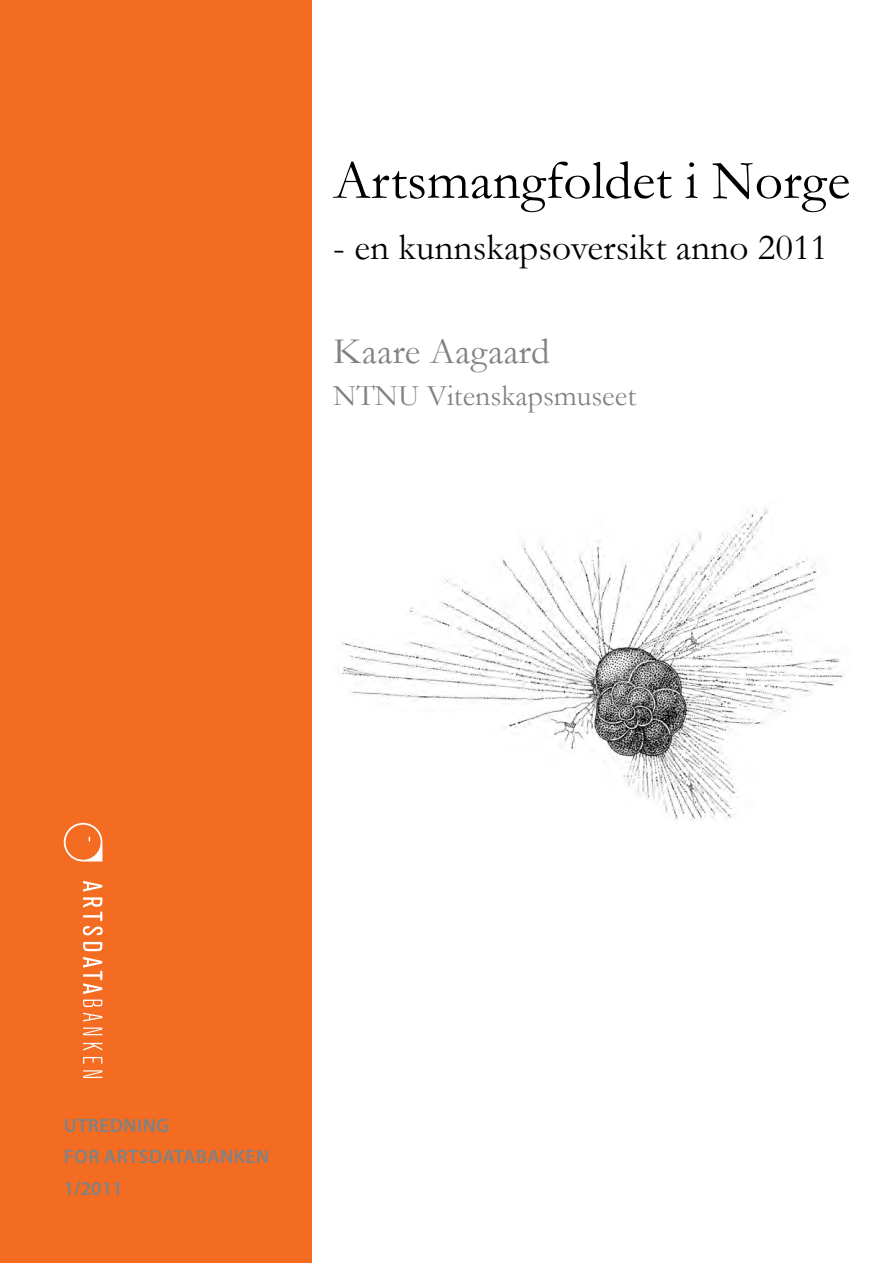
<style>
.page{position:relative;width:893px;height:1263px;background:#fff}
.page>*{position:absolute;margin:0;border:0;box-sizing:border-box;transform-origin:0 0}
.t1{font:55.5px "Garamond";color:#000}
.t2{font:37.5px "Garamond";color:#000}
.t3{font:37.5px "Garamond";color:#808285}
.t4{font:30px "Garamond";color:#808285}
.t5{font:600 19.5px/31.5px "Myriad Pro";letter-spacing:.02em;color:#808285}
</style>
<div class="page">
<div style="left:0;top:0;width:312px;height:1263px;background:#f36c21"></div>
<svg style="left:64px;top:823px;width:38px;height:38px"></svg>
<svg style="left:83px;top:1013px;width:19px;height:8px"></svg>
<svg style="left:83px;top:1027px;width:19px;height:8px"></svg>
<svg style="left:83px;top:1070px;width:19px;height:8px"></svg>
<svg style="left:83px;top:1043px;width:19px;height:7px"></svg>
<svg style="left:83px;top:942px;width:19px;height:9px"></svg>
<svg style="left:83px;top:1057px;width:19px;height:7px"></svg>
<svg style="left:83px;top:957px;width:19px;height:50px"></svg>
<svg style="left:83px;top:881px;width:20px;height:54px"></svg>
<img style="left:340px;top:508px;width:504px;height:312px">
<h1 class="t1" style="left:333px;top:143px;width:519px">Artsmangfoldet i Norge</h1>
<h2 class="t2" style="left:333px;top:222px;width:496px">- en kunnskapsoversikt anno 2011</h2>
<h2 class="t3" style="left:333px;top:326px;width:218px">Kaare Aagaard</h2>
<h3 class="t4" style="left:333px;top:375px;width:304px">NTNU Vitenskapsmuseet</h3>
<p class="t5" style="left:64px;top:1109px;width:207px">UTREDNING<br>FOR ARTSDATABANKEN<br>1/2011</p>
</div>
